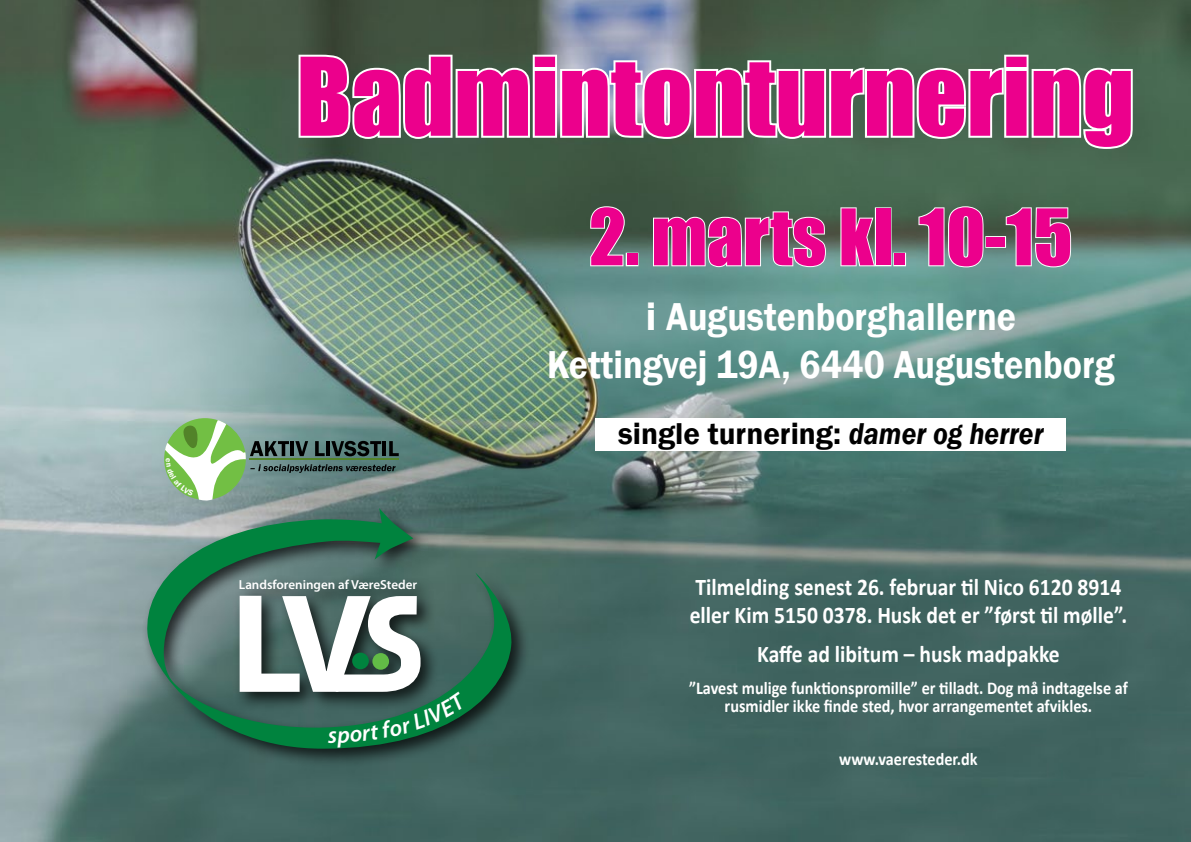
<style>
.page{position:relative;width:1191px;height:842px;background:#fff}
.page>*{position:absolute;margin:0;border:0;box-sizing:border-box;transform-origin:0 0}
.t1{font:100px "Impact";color:#ec008c}
.t2{font:72px "Impact";color:#ec008c}
.t3{font:600 40px/48px "Franklin Gothic";color:#fff;text-align:center}
.t4{font:600 31px "Franklin Gothic";color:#000}
.t5{font:700 24px/28px "Calibri";color:#fff;scale:.9 1}
.t6{font:700 18px/18px "Calibri";color:#fff;text-align:center;scale:.9 1}
.t7{font:600 13.1px "Myriad Pro";color:#fff}
.s1{font-style:italic}
</style>
<div class="page">
<img style="left:0;top:0;width:1191px;height:842px">
<svg style="left:296px;top:52px;width:839px;height:99px"></svg>
<div style="left:142px;top:505px;width:388px;height:263px;background:#000;opacity:.75"></div>
<svg style="left:143px;top:508px;width:370px;height:241px;background:#4a7868"></svg>
<div style="left:595px;top:418px;width:470px;height:33px;background:#fff"></div>
<svg style="left:589px;top:205px;width:37px;height:62px;background:#6e8379"></svg>
<div style="left:626px;top:253px;width:12px;height:13px;border:2px solid #fff"></div>
<svg style="left:652px;top:210px;width:175px;height:58px;background:#788d83"></svg>
<svg style="left:839px;top:206px;width:37px;height:61px;background:#7a8d82"></svg>
<div style="left:875px;top:207px;width:16px;height:59px;border:2px solid #fff"></div>
<div style="left:893px;top:253px;width:13px;height:13px;border:2px solid #fff"></div>
<svg style="left:917px;top:205px;width:67px;height:64px;background:#758c81"></svg>
<div style="left:985px;top:236px;width:21px;height:12px;border:2px solid #fff"></div>
<svg style="left:1004px;top:206px;width:68px;height:62px;background:#798f84"></svg>
<svg style="left:240px;top:596px;width:227px;height:152px"></svg>
<svg style="left:165px;top:420px;width:234px;height:81px;background:#789880"></svg>
<h1 class="t1" style="left:296px;top:19px;width:839px">Badmintonturnering</h1>
<p class="t7" style="left:239px;top:576px;width:180px">Landsforeningen af VæreSteder</p>
<h2 class="t2" style="left:589px;top:181px;width:484px">2. marts kl. 10-15</h2>
<h3 class="t3" style="left:547px;top:293px;width:569px">i Augustenborghallerne<br>Kettingvej 19A, 6440 Augustenborg</h3>
<h3 class="t4" style="left:618px;top:414px;width:427px">single turnering: <span class="s1">damer og herrer</span></h3>
<h3 class="t5" style="left:689px;top:573px;width:488px">Tilmelding senest 26. februar til Nico 6120 8914 eller Kim 5150 0378. Husk det er ”først til mølle”.</h3>
<h3 class="t5" style="left:757px;top:640px;width:338px">Kaffe ad libitum – husk madpakke</h3>
<p class="t6" style="left:689px;top:679px;width:489px">”Lavest mulige funktionspromille” er tilladt. Dog må indtagelse af rusmidler ikke finde sted, hvor arrangementet afvikles.</p>
<p class="t6" style="left:839px;top:750px;width:155px">www.vaeresteder.dk</p>
</div>
